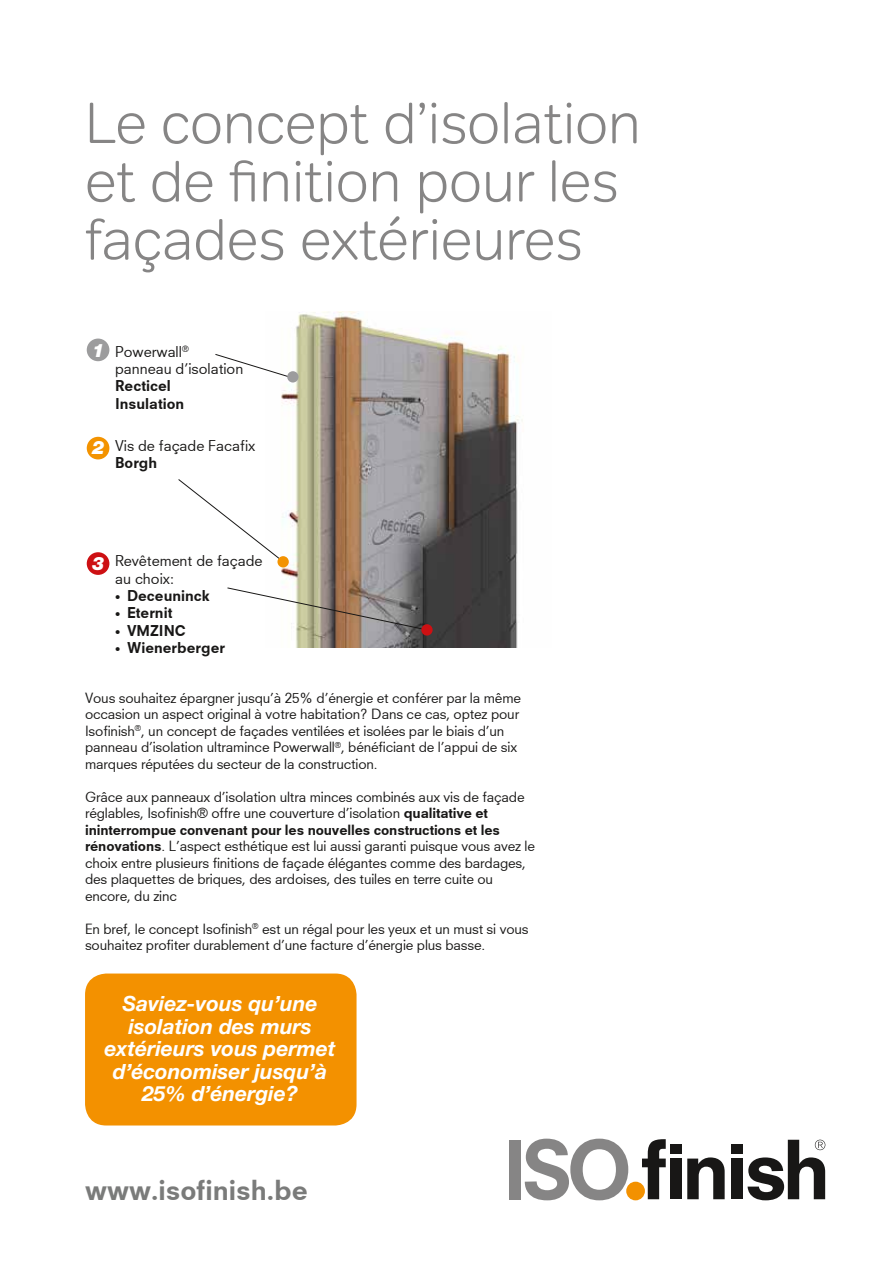
<style>
.page{position:relative;width:893px;height:1263px;background:#fff}
.page>*{position:absolute;margin:0;border:0;box-sizing:border-box;transform-origin:0 0}
.t1{font:300 57.6px/58.2px "Tondo";color:#868585}
.t2{font:800 26.4px "Neuzeit SMAK Book";color:#7a7b7a}
.t3{font:italic 700 21px/22.5px "Helvetica Neue LT Std";color:#fff;text-align:center}
.t4{font:italic 900 18.45px "Helvetica Neue LT Std";color:#fff}
.t5{font:14.4px/17.4px "Neuzeit SMAK Book";color:#181716}
.t6{font:800 14.4px/17.4px "Neuzeit SMAK Book";color:#181716}
.t7{font:13.5px/16.5px "Neuzeit SMAK Book";letter-spacing:-.01em;color:#181716}
.s1{font-size:10.5px}
.s2{font-weight:800}
</style>
<div class="page">
<div style="left:85px;top:973px;width:272px;height:152px;background:#f39100;border-radius:21px"></div>
<div style="left:87px;top:552px;width:22px;height:23px;background:#cd1013;border-radius:50%"></div>
<img style="left:278px;top:311px;width:245px;height:336px">
<svg style="left:227px;top:587px;width:200px;height:43px"></svg>
<div style="left:421px;top:624px;width:12px;height:11px;background:#cd1013;border-radius:50%"></div>
<div style="left:87px;top:437px;width:22px;height:22px;background:#f39300;border-radius:50%"></div>
<svg style="left:178px;top:479px;width:105px;height:79px"></svg>
<div style="left:277px;top:556px;width:12px;height:11px;background:#f39300;border-radius:50%"></div>
<div style="left:87px;top:339px;width:22px;height:22px;background:#9c9c9d;border-radius:50%"></div>
<svg style="left:215px;top:354px;width:78px;height:24px"></svg>
<div style="left:287px;top:371px;width:12px;height:11px;background:#9c9c9d;border-radius:50%"></div>
<div style="left:509px;top:1140px;width:11px;height:59px;background:#868585"></div>
<svg style="left:525px;top:1138px;width:103px;height:62px"></svg>
<div style="left:626px;top:1182px;width:19px;height:18px;background:#f39100;border-radius:50%"></div>
<svg style="left:642px;top:1139px;width:24px;height:60px"></svg>
<div style="left:670px;top:1158px;width:11px;height:41px;background:#181716"></div>
<div style="left:670px;top:1144px;width:11px;height:10px;background:#181716"></div>
<div style="left:731px;top:1144px;width:11px;height:10px;background:#181716"></div>
<svg style="left:687px;top:1157px;width:38px;height:42px"></svg>
<div style="left:731px;top:1158px;width:11px;height:41px;background:#181716"></div>
<svg style="left:748px;top:1140px;width:77px;height:60px"></svg>
<h1 class="t1" style="left:85px;top:94px;width:557px">Le concept d’isolation et de finition pour les façades extérieures</h1>
<h3 class="t4" style="left:92px;top:339px;width:14px">1</h3>
<p class="t5" style="left:115px;top:342px;width:130px">Powerwall<sup>® </sup>panneau d’isolation</p>
<p class="t6" style="left:115px;top:377px;width:71px">Recticel<br>Insulation</p>
<h3 class="t4" style="left:92px;top:436px;width:14px">2</h3>
<p class="t5" style="left:115px;top:437px;width:142px">Vis de façade Facafix</p>
<p class="t6" style="left:115px;top:454px;width:44px">Borgh</p>
<h3 class="t4" style="left:92px;top:552px;width:14px">3</h3>
<p class="t5" style="left:115px;top:552px;width:149px">Revêtement de façade au choix:</p>
<p class="t6" style="left:115px;top:587px;width:96px"><span class="s1">•</span> Deceuninck</p>
<p class="t6" style="left:115px;top:604px;width:59px"><span class="s1">•</span> Eternit</p>
<p class="t6" style="left:115px;top:622px;width:72px"><span class="s1">•</span> VMZINC</p>
<p class="t6" style="left:115px;top:639px;width:111px"><span class="s1">•</span> Wienerberger</p>
<p class="t7" style="left:85px;top:689px;width:437px">Vous souhaitez épargner jusqu’à 25% d’énergie et conférer par la même occasion un aspect original à votre habitation? Dans ce cas, optez pour Isofinish<sup>®</sup>, un concept de façades ventilées et isolées par le biais d’un panneau d’isolation ultramince Powerwall<sup>®</sup>, bénéficiant de l’appui de six marques réputées du secteur de la construction.</p>
<p class="t7" style="left:85px;top:788px;width:451px">Grâce aux panneaux d’isolation ultra minces combinés aux vis de façade réglables, Isofinish® offre une couverture d’isolation <span class="s2">qualitative et ininterrompue convenant pour les nouvelles constructions et les rénovations</span>. L’aspect esthétique est lui aussi garanti puisque vous avez le choix entre plusieurs finitions de façade élégantes comme des bardages, des plaquettes de briques, des ardoises, des tuiles en terre cuite ou encore, du zinc</p>
<p class="t7" style="left:85px;top:920px;width:445px">En bref, le concept Isofinish<sup>®</sup> est un régal pour les yeux et un must si vous souhaitez profiter durablement d’une facture d’énergie plus basse.</p>
<h3 class="t3" style="left:105px;top:992px;width:233px">Saviez-vous qu’une isolation des murs extérieurs vous permet d’économiser jusqu’à<br>25% d’énergie?</h3>
<h2 class="t2" style="left:85px;top:1174px;width:225px">www.isofinish.be</h2>
</div>
